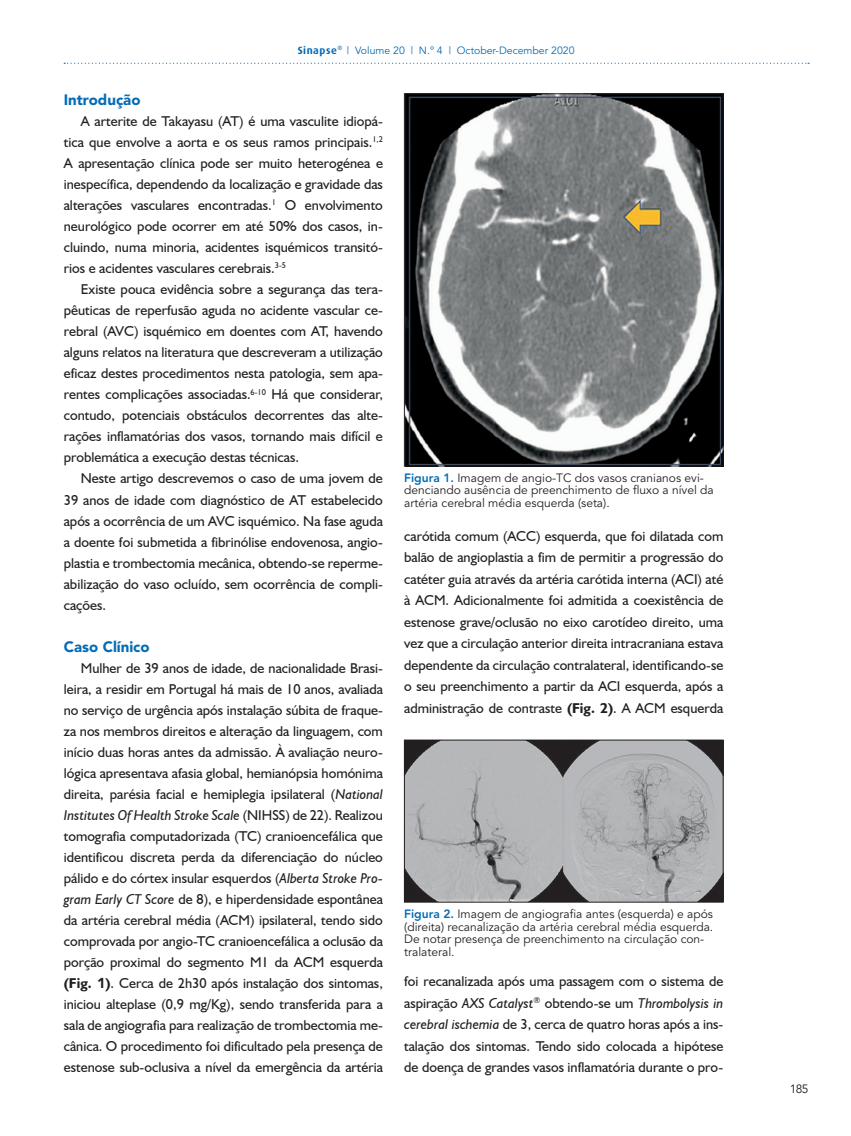
<style>
.page{position:relative;width:851px;height:1136px;background:#fff}
.page>*{position:absolute;margin:0;border:0;box-sizing:border-box;transform-origin:0 0}
.t1{font:900 15px "Avenir";color:#046cb6}
.t2{font:14.25px/21px "Humanist 521 BT";color:#231f20;text-align:justify}
.t3{font:12px/12.8px "Avenir";color:#231f20}
.t4{font:10.5px "Avenir";color:#046cb6}
.s1{font-family:"Dax";font-weight:700}
.s2{font-style:italic}
.s3{font-weight:700}
.s4{font-family:"Avenir";font-weight:900}
.s5{font-weight:800;color:#046cb6}
</style>
<div class="page">
<svg style="left:64px;top:63px;width:744px;height:1px"></svg>
<img style="left:406px;top:96px;width:315px;height:368px">
<div style="left:404px;top:94px;width:319px;height:372px;border:1px solid #231f20"></div>
<img style="left:406px;top:741px;width:315px;height:159px">
<div style="left:404px;top:739px;width:319px;height:163px;border:1px solid #231f20"></div>
<p class="t4" style="left:297px;top:44px;width:278px"><span class="s1">Sinapse</span><sup>®</sup> | Volume 20 | N.º 4 | October-December 2020</p>
<p class="t1" style="left:64px;top:91px;width:78px">Introdução</p>
<p class="t2" style="left:64px;top:110px;width:320px;text-indent:17px">A arterite de Takayasu (AT) é uma vasculite idiopá&shy;tica que envolve a aorta e os seus ramos principais.<sup>1,2<br></sup>A apresentação clínica pode ser muito heterogénea e inespecífica, dependendo da localização e gravidade das alterações vasculares encontradas.<sup>1</sup> O envolvimento neurológico pode ocorrer em até 50% dos casos, in&shy;cluindo, numa minoria, acidentes isquémicos transitó&shy;rios e acidentes vasculares cerebrais.<sup>3-5</sup></p>
<p class="t2" style="left:64px;top:278px;width:320px;text-indent:17px">Existe pouca evidência sobre a segurança das tera&shy;pêuticas de reperfusão aguda no acidente vascular ce&shy;rebral (AVC) isquémico em doentes com AT, havendo alguns relatos na literatura que descreveram a utilização eficaz destes procedimentos nesta patologia, sem apa&shy;rentes complicações associadas.<sup>6-10</sup> Há que considerar, contudo, potenciais obstáculos decorrentes das alte&shy;rações inflamatórias dos vasos, tornando mais difícil e problemática a execução destas técnicas.</p>
<p class="t2" style="left:64px;top:468px;width:320px;text-indent:17px">Neste artigo descrevemos o caso de uma jovem de 39 anos de idade com diagnóstico de AT estabelecido após a ocorrência de um AVC isquémico. Na fase aguda a doente foi submetida a fibrinólise endovenosa, angio&shy;plastia e trombectomia mecânica, obtendo-se reperme&shy;abilização do vaso ocluído, sem ocorrência de compli&shy;cações.</p>
<p class="t1" style="left:64px;top:637px;width:87px">Caso Clínico</p>
<p class="t2" style="left:64px;top:657px;width:320px;text-indent:17px">Mulher de 39 anos de idade, de nacionalidade Brasi&shy;leira, a residir em Portugal há mais de 10 anos, avaliada no serviço de urgência após instalação súbita de fraque&shy;za nos membros direitos e alteração da linguagem, com início duas horas antes da admissão. À avaliação neuro&shy;lógica apresentava afasia global, hemianópsia homónima direita, parésia facial e hemiplegia ipsilateral (<span class="s2">National Institutes Of Health Stroke Scale</span> (NIHSS) de 22). Realizou tomografia computadorizada (TC) cranioencefálica que identificou discreta perda da diferenciação do núcleo pálido e do córtex insular esquerdos (<span class="s2">Alberta Stroke Pro&shy;gram Early CT Score</span> de 8), e hiperdensidade espontânea da artéria cerebral média (ACM) ipsilateral, tendo sido comprovada por angio-TC cranioencefálica a oclusão da porção proximal do segmento M1 da ACM esquerda <span class="s3">(Fig.</span> <span class="s4">1</span><span class="s3">)</span>. Cerca de 2h30 após instalação dos sintomas, iniciou alteplase (0,9 mg/Kg), sendo transferida para a sala de angiografia para realização de trombectomia me&shy;cânica. O procedimento foi dificultado pela presença de estenose sub-oclusiva a nível da emergência da artéria</p>
<p class="t3" style="left:404px;top:471px;width:311px"><span class="s5">Figura 1.</span> Imagem de angio-TC dos vasos cranianos evi&shy;denciando ausência de preenchimento de fluxo a nível da artéria cerebral média esquerda (seta).</p>
<p class="t2" style="left:404px;top:525px;width:320px;line-height:21.5px">carótida comum (ACC) esquerda, que foi dilatada com balão de angioplastia a fim de permitir a progressão do catéter guia através da artéria carótida interna (ACI) até à ACM. Adicionalmente foi admitida a coexistência de estenose grave/oclusão no eixo carotídeo direito, uma vez que a circulação anterior direita intracraniana estava dependente da circulação contralateral, identificando-se o seu preenchimento a partir da ACI esquerda, após a administração de contraste <span class="s3">(Fig. 2)</span>. A ACM esquerda</p>
<p class="t3" style="left:404px;top:907px;width:310px"><span class="s5">Figura 2.</span> Imagem de angiografia antes (esquerda) e após (direita) recanalização da artéria cerebral média esquerda.<br>De notar presença de preenchimento na circulação con&shy;tralateral.</p>
<p class="t2" style="left:404px;top:970px;width:320px;line-height:21.5px">foi recanalizada após uma passagem com o sistema de aspiração <span class="s2">AXS Catalyst</span><sup>®</sup> obtendo-se um <span class="s2">Thrombolysis in cerebral ischemia</span> de 3, cerca de quatro horas após a ins&shy;talação dos sintomas. Tendo sido colocada a hipótese de doença de grandes vasos inflamatória durante o pro-</p>
<p class="t3" style="left:789px;top:1083px;width:20px">185</p>
</div>
